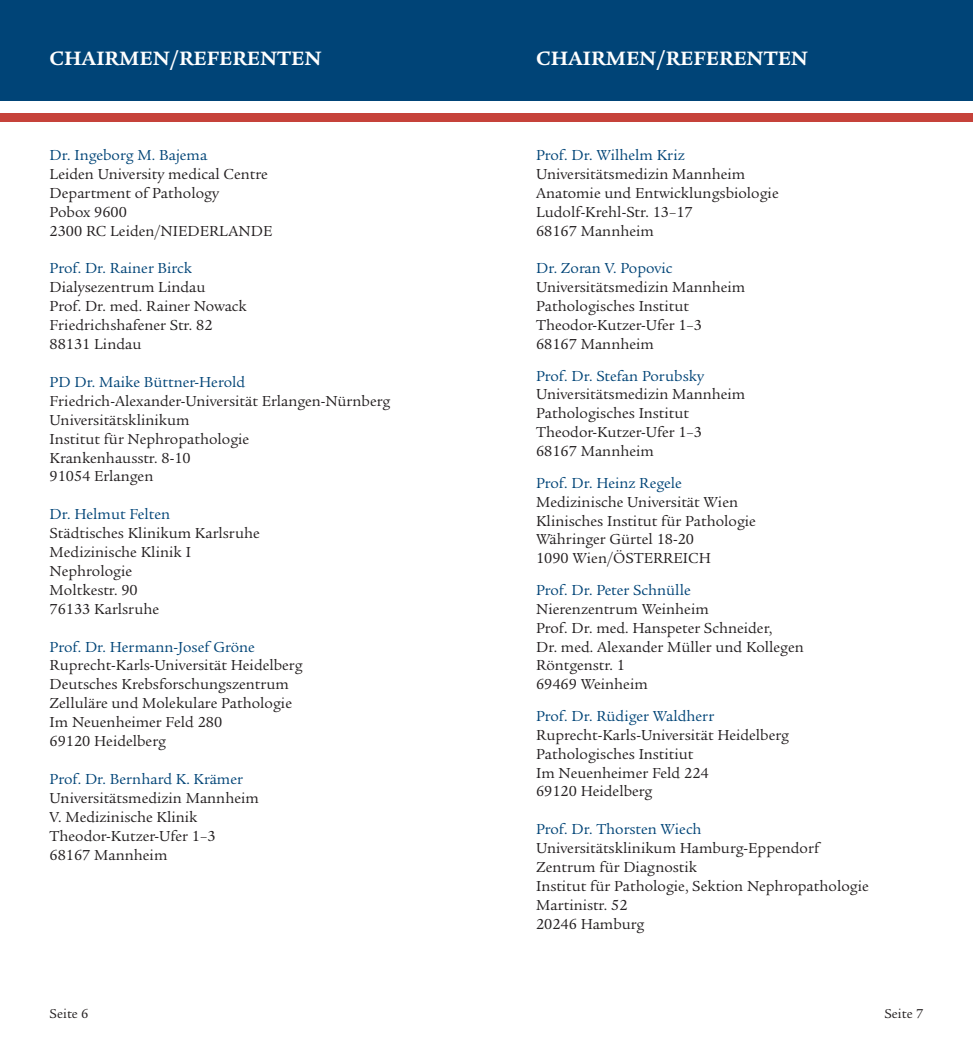
<style>
.page{position:relative;width:973px;height:1042px;background:#fff}
.page>*{position:absolute;margin:0;border:0;box-sizing:border-box;transform-origin:0 0}
.t1{font:700 21px "Legacy Serif ITC Std";color:#fff}
.t2{font:15.75px/18.9px "Legacy Serif ITC Std";color:#231f20}
.t3{font:15.75px "Legacy Serif ITC Std";color:#047}
.t4{font:14px "Legacy Serif ITC Std";color:#231f20}
</style>
<div class="page">
<div style="left:486px;top:0;width:486px;height:100px;background:#047"></div>
<div style="left:486px;top:113px;width:486px;height:9px;background:#c6423a"></div>
<div style="left:0;top:0;width:486px;height:100px;background:#047"></div>
<div style="left:0;top:113px;width:486px;height:9px;background:#c6423a"></div>
<h1 class="t1" style="left:50px;top:46px;width:273px">CHAIRMEN/REFERENTEN</h1>
<h1 class="t1" style="left:536px;top:46px;width:273px">CHAIRMEN/REFERENTEN</h1>
<p class="t3" style="left:50px;top:146px;width:159px">Dr. Ingeborg M. Bajema</p>
<p class="t2" style="left:50px;top:165px;width:224px">Leiden University medical Centre<br>Department of Pathology<br>Pobox 9600<br>2300 RC Leiden/NIEDERLANDE</p>
<p class="t3" style="left:50px;top:260px;width:144px">Prof. Dr. Rainer Birck</p>
<p class="t2" style="left:50px;top:278px;width:199px">Dialysezentrum Lindau<br>Prof. Dr. med. Rainer Nowack<br>Friedrichshafener Str. 82<br>88131 Lindau</p>
<p class="t3" style="left:50px;top:373px;width:197px">PD Dr. Maike Büttner-Herold</p>
<p class="t2" style="left:50px;top:391px;width:342px">Friedrich-Alexander-Universität Erlangen-Nürnberg<br>Universitätsklinikum<br>Institut für Nephropathologie<br>Krankenhausstr. 8-10<br>91054 Erlangen</p>
<p class="t3" style="left:50px;top:505px;width:122px">Dr. Helmut Felten</p>
<p class="t2" style="left:50px;top:524px;width:212px">Städtisches Klinikum Karlsruhe<br>Medizinische Klinik I<br>Nephrologie<br>Moltkestr. 90<br>76133 Karlsruhe</p>
<p class="t3" style="left:50px;top:638px;width:207px">Prof. Dr. Hermann-Josef Gröne</p>
<p class="t2" style="left:50px;top:656px;width:254px">Ruprecht-Karls-Universität Heidelberg<br>Deutsches Krebsforschungszentrum<br>Zelluläre und Molekulare Pathologie<br>Im Neuenheimer Feld 280<br>69120 Heidelberg</p>
<p class="t3" style="left:50px;top:770px;width:195px">Prof. Dr. Bernhard K. Krämer</p>
<p class="t2" style="left:50px;top:788px;width:211px">Universitätsmedizin Mannheim<br>V. Medizinische Klinik<br>Theodor-Kutzer-Ufer 1–3<br>68167 Mannheim</p>
<p class="t3" style="left:536px;top:146px;width:150px">Prof. Dr. Wilhelm Kriz</p>
<p class="t2" style="left:536px;top:165px;width:244px">Universitätsmedizin Mannheim<br>Anatomie und Entwicklungsbiologie<br>Ludolf-Krehl-Str. 13–17<br>68167 Mannheim</p>
<p class="t3" style="left:536px;top:260px;width:138px">Dr. Zoran V. Popovic</p>
<p class="t2" style="left:536px;top:278px;width:211px">Universitätsmedizin Mannheim<br>Pathologisches Institut<br>Theodor-Kutzer-Ufer 1–3<br>68167 Mannheim</p>
<p class="t3" style="left:536px;top:367px;width:169px">Prof. Dr. Stefan Porubsky</p>
<p class="t2" style="left:536px;top:385px;width:211px">Universitätsmedizin Mannheim<br>Pathologisches Institut<br>Theodor-Kutzer-Ufer 1–3<br>68167 Mannheim</p>
<p class="t3" style="left:536px;top:474px;width:147px">Prof. Dr. Heinz Regele</p>
<p class="t2" style="left:536px;top:492px;width:221px">Medizinische Universität Wien<br>Klinisches Institut für Pathologie<br>Währinger Gürtel 18-20<br>1090 Wien/ÖSTERREICH</p>
<p class="t3" style="left:536px;top:581px;width:156px">Prof. Dr. Peter Schnülle</p>
<p class="t2" style="left:536px;top:599px;width:269px">Nierenzentrum Weinheim<br>Prof. Dr. med. Hanspeter Schneider,<br>Dr. med. Alexander Müller und Kollegen<br>Röntgenstr. 1<br>69469 Weinheim</p>
<p class="t3" style="left:536px;top:707px;width:180px">Prof. Dr. Rüdiger Waldherr</p>
<p class="t2" style="left:536px;top:725px;width:254px">Ruprecht-Karls-Universität Heidelberg<br>Pathologisches Institiut<br>Im Neuenheimer Feld 224<br>69120 Heidelberg</p>
<p class="t3" style="left:536px;top:820px;width:167px">Prof. Dr. Thorsten Wiech</p>
<p class="t2" style="left:536px;top:839px;width:334px">Universitätsklinikum Hamburg-Eppendorf<br>Zentrum für Diagnostik<br>Institut für Pathologie, Sektion Nephropathologie<br>Martinistr. 52<br>20246 Hamburg</p>
<p class="t4" style="left:50px;top:1005px;width:40px">Seite 6</p>
<p class="t4" style="left:884px;top:1005px;width:40px">Seite 7</p>
</div>
